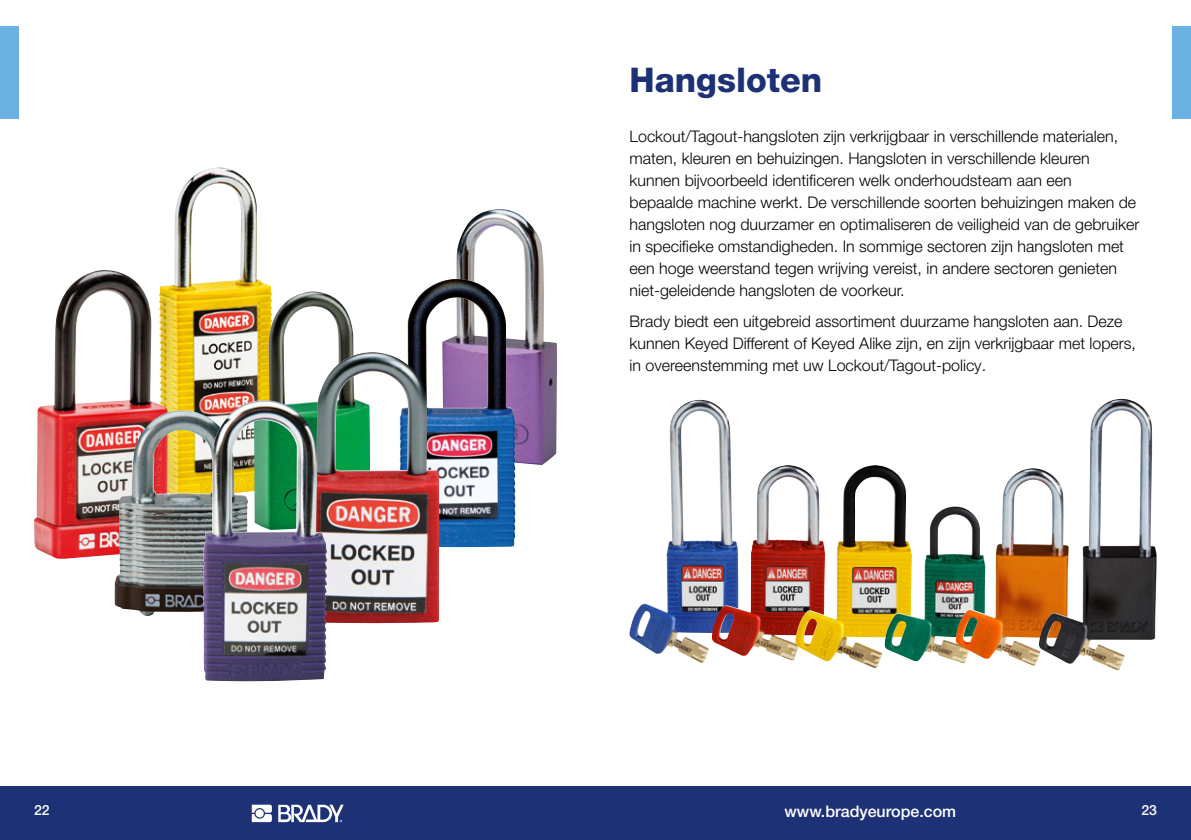
<style>
.page{position:relative;width:1191px;height:840px;background:#fff}
.page>*{position:absolute;margin:0;border:0;box-sizing:border-box;transform-origin:0 0}
.t1{font:800 34px "Helvetica Neue LT Pro";color:#1d3176}
.t2{font:300 16px/22px "Helvetica Neue LT Pro";color:#000}
.t3{font:500 16px "Helvetica Neue LT Pro";color:#fff}
.t4{font:500 14px "Helvetica Neue LT Pro";color:#fff}
</style>
<div class="page">
<div style="left:0;top:785px;width:1191px;height:54px;background:#1d3176"></div>
<svg style="left:252px;top:804px;width:20px;height:17px"></svg>
<svg style="left:278px;top:804px;width:66px;height:17px"></svg>
<div style="left:0;top:27px;width:18px;height:92px;background:#6bb1e2"></div>
<div style="left:1172px;top:27px;width:19px;height:92px;background:#6bb1e2"></div>
<img style="left:170px;top:167px;width:101px;height:243px">
<img style="left:34px;top:270px;width:136px;height:288px">
<img style="left:456px;top:209px;width:101px;height:256px">
<img style="left:254px;top:291px;width:100px;height:109px">
<img style="left:407px;top:278px;width:109px;height:269px">
<img style="left:114px;top:410px;width:89px;height:205px">
<img style="left:303px;top:352px;width:136px;height:270px">
<img style="left:203px;top:400px;width:125px;height:281px">
<img style="left:629px;top:399px;width:102px;height:263px">
<img style="left:712px;top:465px;width:83px;height:195px">
<img style="left:795px;top:465px;width:111px;height:202px">
<img style="left:884px;top:506px;width:71px;height:157px">
<img style="left:955px;top:468px;width:83px;height:197px">
<img style="left:1038px;top:398px;width:118px;height:272px">
<h1 class="t1" style="left:629px;top:60px;width:194px">Hangsloten</h1>
<p class="t2" style="left:629px;top:125px;width:511px">Lockout/Tagout-hangsloten zijn verkrijgbaar in verschillende materialen, maten, kleuren en behuizingen. Hangsloten in verschillende kleuren kunnen bijvoorbeeld identificeren welk onderhoudsteam aan een<br>bepaalde machine werkt. De verschillende soorten behuizingen maken de hangsloten nog duurzamer en optimaliseren de veiligheid van de gebruiker in specifieke omstandigheden. In sommige sectoren zijn hangsloten met een hoge weerstand tegen wrijving vereist, in andere sectoren genieten niet-geleidende hangsloten de voorkeur.</p>
<p class="t2" style="left:629px;top:309px;width:508px">Brady biedt een uitgebreid assortiment duurzame hangsloten aan. Deze kunnen Keyed Different of Keyed Alike zijn, en zijn verkrijgbaar met lopers, in overeenstemming met uw Lockout/Tagout-policy.</p>
<p class="t4" style="left:34px;top:801px;width:17px">22</p>
<p class="t3" style="left:784px;top:800px;width:173px">www.bradyeurope.com</p>
<p class="t4" style="left:1141px;top:801px;width:17px">23</p>
</div>
